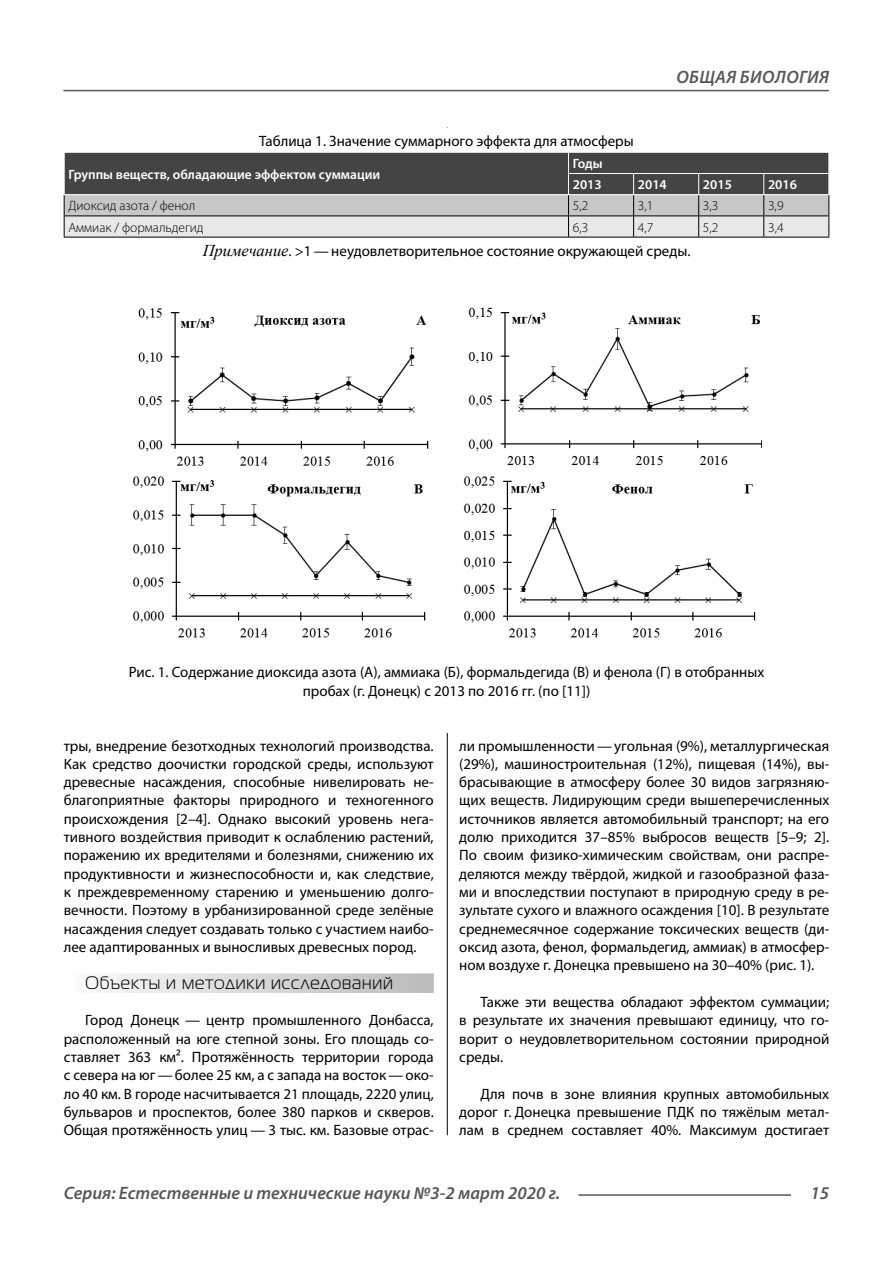
<style>
.page{position:relative;width:893px;height:1263px;background:#fff}
.page>*{position:absolute;margin:0;border:0;box-sizing:border-box;transform-origin:0 0}
.t1{font:italic 600 18px "Myriad Pro";color:#585858}
.t2{font:18px "Magistral C";letter-spacing:.05em;color:#000}
.t3{font:italic 600 18px "Myriad Pro";letter-spacing:.02em;color:#585858}
.t4{font:15px/18.3px "Myriad Pro";color:#000;text-align:justify}
.t5{font:300 13.5px "Myriad Pro";color:#000}
.t6{font:600 13.5px/21.1px "Myriad Pro";color:#fff}
.s1{font-family:"Times New Roman";font-style:italic;font-size:16.5px}
</style>
<div class="page">
<hr style="left:447px;top:128px;width:1px;height:1007px;background:#000">
<div style="left:64px;top:973px;width:370px;height:20px;background:linear-gradient(to right,#fcfcfc,#bababa)"></div>
<hr style="left:64px;top:237px;width:765px;height:1px;background:#000">
<svg style="left:64px;top:152px;width:765px;height:85px;background:#8c8c8c"></svg>
<hr style="left:64px;top:194px;width:765px;height:1px;background:#fff">
<img style="left:132px;top:307px;width:630px;height:331px">
<hr style="left:578px;top:1194px;width:213px;height:2px;background:#585858">
<hr style="left:63px;top:90px;width:766px;height:1px;background:#585858">
<p class="t3" style="left:676px;top:71px;width:154px">ОБЩАЯ БИОЛОГИЯ</p>
<p class="t4" style="left:259px;top:133px;width:376px">Таблица 1. Значение суммарного эффекта для атмосферы</p>
<p class="t6" style="left:68px;top:165px;width:313px">Группы веществ, обладающие эффектом суммации</p>
<p class="t6" style="left:573px;top:154px;width:31px">Годы<br>2013</p>
<p class="t6" style="left:638px;top:175px;width:30px">2014</p>
<p class="t6" style="left:703px;top:175px;width:30px">2015</p>
<p class="t6" style="left:768px;top:175px;width:30px">2016</p>
<p class="t5" style="left:68px;top:201px;width:128px">Диоксид азота / фенол</p>
<p class="t5" style="left:573px;top:201px;width:17px">5,2</p>
<p class="t5" style="left:638px;top:201px;width:17px">3,1</p>
<p class="t5" style="left:703px;top:201px;width:17px">3,3</p>
<p class="t5" style="left:768px;top:201px;width:17px">3,9</p>
<p class="t5" style="left:68px;top:222px;width:137px">Аммиак / формальдегид</p>
<p class="t5" style="left:573px;top:222px;width:17px">6,3</p>
<p class="t5" style="left:638px;top:222px;width:17px">4,7</p>
<p class="t5" style="left:703px;top:222px;width:17px">5,2</p>
<p class="t5" style="left:768px;top:222px;width:17px">3,4</p>
<p class="t4" style="left:203px;top:243px;width:489px"><span class="s1">Примечание</span>. &gt;1 — неудовлетворительное состояние окружающей среды.</p>
<p class="t4" style="left:129px;top:664px;width:637px;text-align:center">Рис. 1. Содержание диоксида азота (А), аммиака (Б), формальдегида (В) и фенола (Г) в отобранных пробах (г. Донецк) с 2013 по 2016 гг. (по [11])</p>
<p class="t4" style="left:64px;top:738px;width:371px">тры, внедрение безотходных технологий производства.<br>Как средство доочистки городской среды, используют древесные насаждения, способные нивелировать не&shy;благоприятные факторы природного и техногенного происхождения [2–4]. Однако высокий уровень нега&shy;тивного воздействия приводит к ослаблению растений, поражению их вредителями и болезнями, снижению их продуктивности и жизнеспособности и, как следствие, к преждевременному старению и уменьшению долго&shy;вечности. Поэтому в урбанизированной среде зелёные насаждения следует создавать только с участием наибо&shy;лее адаптированных и выносливых древесных пород.</p>
<p class="t2" style="left:85px;top:976px;width:309px">Объекты и методики исследований</p>
<p class="t4" style="left:64px;top:1012px;width:371px;text-indent:21px">Город Донецк — центр промышленного Донбасса, расположенный на юге степной зоны. Его площадь со&shy;ставляет 363 км². Протяжённость территории города с севера на юг—более 25 км, а с запада на восток—око&shy;ло 40 км. В городе насчитывается 21 площадь, 2220 улиц, бульваров и проспектов, более 380 парков и скверов.<br>Общая протяжённость улиц — 3 тыс. км. Базовые отрас-</p>
<p class="t4" style="left:459px;top:738px;width:371px">ли промышленности—угольная (9%), металлургическая (29%), машиностроительная (12%), пищевая (14%), вы&shy;брасывающие в атмосферу более 30 видов загрязняю&shy;щих веществ. Лидирующим среди вышеперечисленных источников является автомобильный транспорт; на его долю приходится 37–85% выбросов веществ [5–9; 2].<br>По своим физико-химическим свойствам, они распре&shy;деляются между твёрдой, жидкой и газообразной фаза&shy;ми и впоследствии поступают в природную среду в ре&shy;зультате сухого и влажного осаждения [10]. В результате среднемесячное содержание токсических веществ (ди&shy;оксид азота, фенол, формальдегид, аммиак) в атмосфер&shy;ном воздухе г. Донецка превышено на 30–40% (рис. 1).</p>
<p class="t4" style="left:459px;top:994px;width:371px;text-indent:21px">Также эти вещества обладают эффектом суммации; в результате их значения превышают единицу, что го&shy;ворит о неудовлетворительном состоянии природной среды.</p>
<p class="t4" style="left:459px;top:1086px;width:371px;text-indent:21px">Для почв в зоне влияния крупных автомобильных дорог г. Донецка превышение ПДК по тяжёлым метал&shy;лам в среднем составляет 40%. Максимум достигает</p>
<p class="t1" style="left:64px;top:1186px;width:498px">Серия: Естественные и технические науки №3-2 март 2020 г.</p>
<p class="t1" style="left:810px;top:1186px;width:20px">15</p>
</div>
